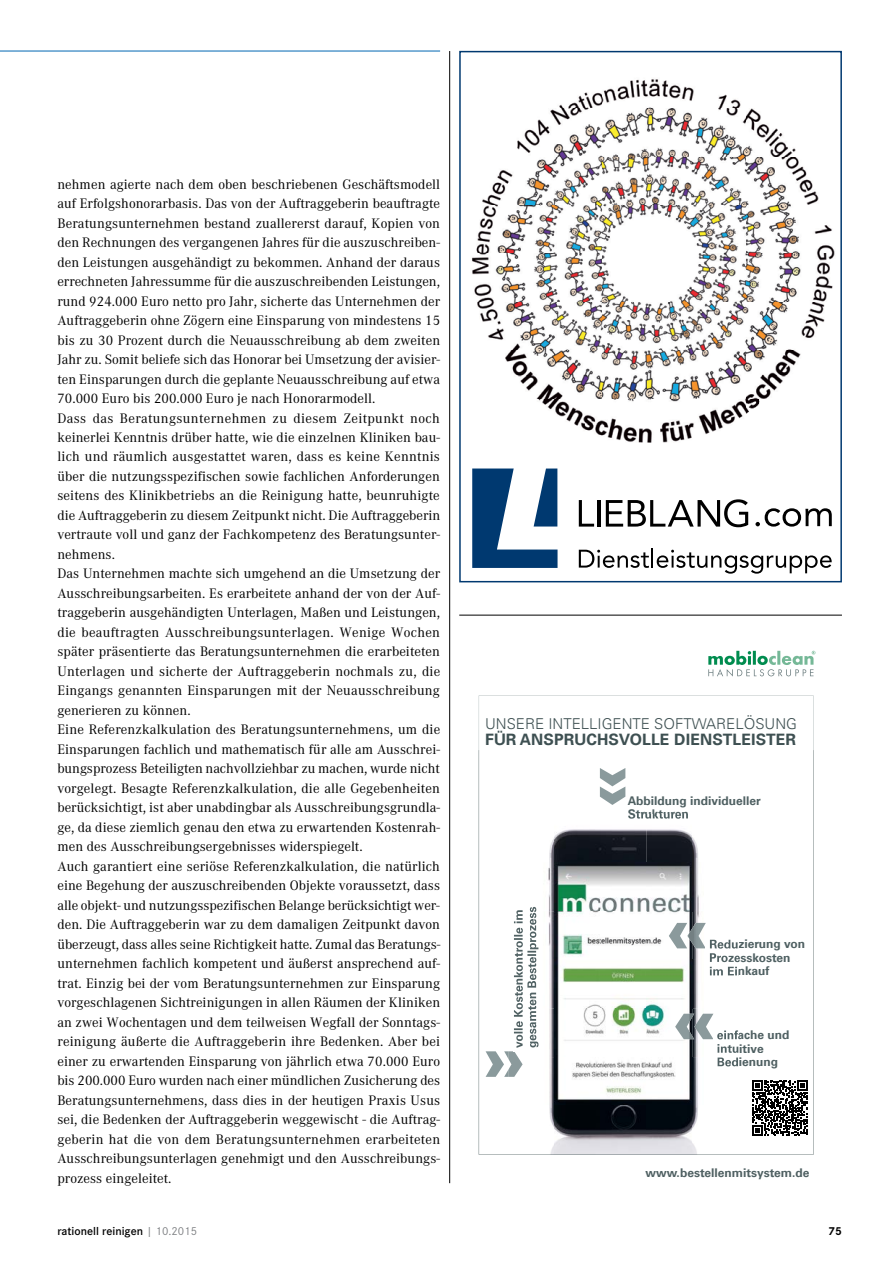
<style>
.page{position:relative;width:893px;height:1263px;background:#fff}
.page>*{position:absolute;margin:0;border:0;box-sizing:border-box;transform-origin:0 0}
.t1{font:700 15.75px "Univers Com 65";letter-spacing:.01em;color:#3e5052}
.t2{font:300 15px "Univers Com 45";color:#3e5052}
.t3{font:14.25px/19.5px "Corporate A";letter-spacing:.005em;color:#000}
.t4{font:700 12px/13.5px "Univers Com 65";color:#4f6062}
.t5{font:600 12px "Corporate S";color:#000}
.t6{font:700 12px "Corporate S";color:#000}
.s1{font-weight:400;color:#808285}
</style>
<div class="page">
<hr style="left:0;top:51px;width:440px;height:1px;background:#0066b3">
<img style="left:472px;top:79px;width:363px;height:364px">
<svg style="left:472px;top:468px;width:86px;height:100px"></svg>
<svg style="left:579px;top:500px;width:15px;height:27px"></svg>
<hr style="left:597px;top:500px;width:3px;height:27px;background:#000">
<svg style="left:606px;top:499px;width:142px;height:28px"></svg>
<svg style="left:755px;top:508px;width:77px;height:19px"></svg>
<svg style="left:579px;top:550px;width:70px;height:18px"></svg>
<hr style="left:651px;top:548px;width:2px;height:20px;background:#000">
<svg style="left:657px;top:550px;width:175px;height:24px"></svg>
<div style="left:459px;top:51px;width:383px;height:531px;border:2px solid #003970"></div>
<svg style="left:479px;top:750px;width:335px;height:405px"></svg>
<svg style="left:478px;top:650px;width:338px;height:100px"></svg>
<img style="left:509px;top:1051px;width:14px;height:26px">
<svg style="left:486px;top:1051px;width:23px;height:26px"></svg>
<img style="left:514px;top:909px;width:9px;height:142px">
<img style="left:527px;top:907px;width:11px;height:140px">
<img style="left:675px;top:1014px;width:38px;height:25px">
<img style="left:713px;top:1030px;width:25px;height:9px">
<img style="left:717px;top:1044px;width:21px;height:9px">
<img style="left:718px;top:1057px;width:20px;height:11px">
<svg style="left:600px;top:768px;width:25px;height:37px"></svg>
<img style="left:628px;top:814px;width:60px;height:5px">
<img style="left:669px;top:923px;width:37px;height:25px">
<img style="left:706px;top:940px;width:32px;height:11px">
<img style="left:710px;top:953px;width:28px;height:9px">
<img style="left:710px;top:966px;width:28px;height:9px">
<svg style="left:752px;top:1080px;width:56px;height:55px"></svg>
<hr style="left:449px;top:51px;width:1px;height:1132px;background:#000">
<hr style="left:459px;top:615px;width:383px;height:1px;background:#000">
<p class="t3" style="left:57px;top:174px;width:384px">nehmen agierte nach dem oben beschriebenen Geschäftsmodell auf Erfolgshonorarbasis. Das von der Auftraggeberin beauftragte Beratungsunternehmen bestand zuallererst darauf, Kopien von den Rechnungen des vergangenen Jahres für die auszuschreiben&shy;den Leistungen ausgehändigt zu bekommen. Anhand der daraus errechneten Jahressumme für die auszuschreibenden Leistungen, rund 924.000 Euro netto pro Jahr, sicherte das Unternehmen der Auftraggeberin ohne Zögern eine Einsparung von mindestens 15 bis zu 30 Prozent durch die Neuausschreibung ab dem zweiten Jahr zu. Somit beliefe sich das Honorar bei Umsetzung der avisier&shy;ten Einsparungen durch die geplante Neuausschreibung auf etwa 70.000 Euro bis 200.000 Euro je nach Honorarmodell.<br>Dass das Beratungsunternehmen zu diesem Zeitpunkt noch keinerlei Kenntnis drüber hatte, wie die einzelnen Kliniken bau&shy;lich und räumlich ausgestattet waren, dass es keine Kenntnis über die nutzungsspezifischen sowie fachlichen Anforderungen seitens des Klinikbetriebs an die Reinigung hatte, beunruhigte die Auftraggeberin zu diesem Zeitpunkt nicht. Die Auftraggeberin vertraute voll und ganz der Fachkompetenz des Beratungsunter&shy;nehmens.<br>Das Unternehmen machte sich umgehend an die Umsetzung der Ausschreibungsarbeiten. Es erarbeitete anhand der von der Auf&shy;traggeberin ausgehändigten Unterlagen, Maßen und Leistungen, die beauftragten Ausschreibungsunterlagen. Wenige Wochen später präsentierte das Beratungsunternehmen die erarbeiteten Unterlagen und sicherte der Auftraggeberin nochmals zu, die Eingangs genannten Einsparungen mit der Neuausschreibung generieren zu können.<br>Eine Referenzkalkulation des Beratungsunternehmens, um die Einsparungen fachlich und mathematisch für alle am Ausschrei&shy;bungsprozess Beteiligten nachvollziehbar zu machen, wurde nicht vorgelegt. Besagte Referenzkalkulation, die alle Gegebenheiten berücksichtigt, ist aber unabdingbar als Ausschreibungsgrundla&shy;ge, da diese ziemlich genau den etwa zu erwartenden Kostenrah&shy;men des Ausschreibungsergebnisses widerspiegelt.<br>Auch garantiert eine seriöse Referenzkalkulation, die natürlich eine Begehung der auszuschreibenden Objekte voraussetzt, dass alle objekt- und nutzungsspezifischen Belange berücksichtigt wer&shy;den. Die Auftraggeberin war zu dem damaligen Zeitpunkt davon überzeugt, dass alles seine Richtigkeit hatte. Zumal das Beratungs&shy;unternehmen fachlich kompetent und äußerst ansprechend auf&shy;trat. Einzig bei der vom Beratungsunternehmen zur Einsparung vorgeschlagenen Sichtreinigungen in allen Räumen der Kliniken an zwei Wochentagen und dem teilweisen Wegfall der Sonntags&shy;reinigung äußerte die Auftraggeberin ihre Bedenken. Aber bei einer zu erwartenden Einsparung von jährlich etwa 70.000 Euro bis 200.000 Euro wurden nach einer mündlichen Zusicherung des Beratungsunternehmens, dass dies in der heutigen Praxis Usus sei, die Bedenken der Auftraggeberin weggewischt - die Auftrag&shy;geberin hat die von dem Beratungsunternehmen erarbeiteten Ausschreibungsunterlagen genehmigt und den Ausschreibungs&shy;prozess eingeleitet.</p>
<p class="t2" style="left:485px;top:714px;width:313px">UNSERE INTELLIGENTE SOFTWARELÖSUNG</p>
<p class="t1" style="left:485px;top:730px;width:312px">FÜR ANSPRUCHSVOLLE DIENSTLEISTER</p>
<p class="t4" style="left:628px;top:794px;width:135px">Abbildung individueller<br>Strukturen</p>
<p class="t4" style="left:709px;top:937px;width:97px">Reduzierung von<br>Prozess kosten im Einkauf</p>
<p class="t4" style="left:717px;top:1028px;width:74px">einfache und intuitive<br>Bedienung</p>
<p class="t4" style="left:646px;top:1166px;width:165px">www.bestellenmitsystem.de</p>
<p class="t5" style="left:57px;top:1224px;width:141px">rationell reinigen <span class="s1">| 10.2015</span></p>
<p class="t6" style="left:828px;top:1224px;width:15px">75</p>
</div>
